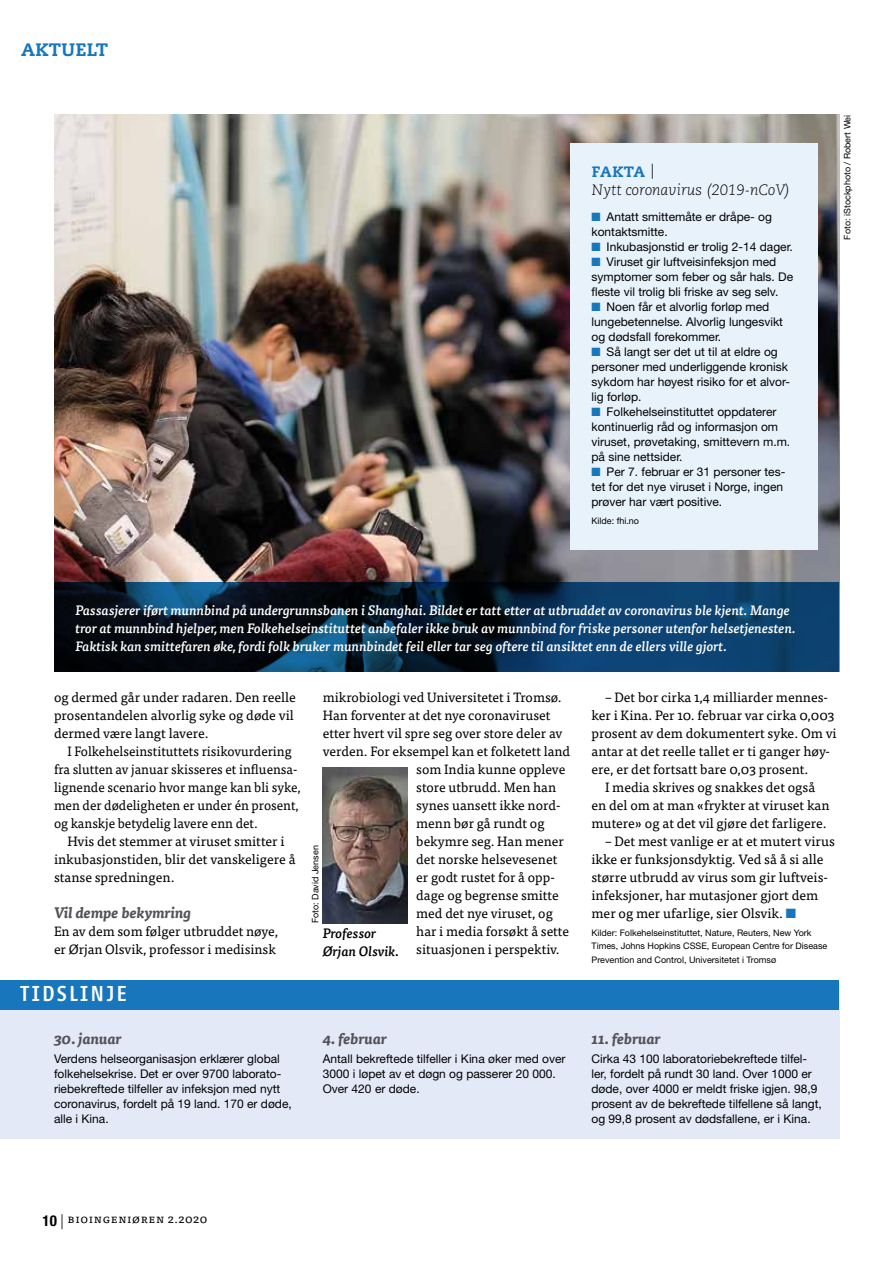
<style>
.page{position:relative;width:893px;height:1263px;background:#fff}
.page>*{position:absolute;margin:0;border:0;box-sizing:border-box;transform-origin:0 0}
.t1{font:500 24px "Urbana";letter-spacing:.1em;color:#fff}
.t2{font:800 18px "Caecilia LT Std";letter-spacing:.02em;color:#1776bc}
.t3{font:italic 700 15px "Tisa Pro";color:#545158}
.t4{font:italic 300 15px/18px "Caecilia LT Std";color:#000}
.t5{font:13.5px/18px "Tisa Pro";color:#000}
.t6{font:italic 500 13.5px/18px "Tisa Pro";color:#fff}
.t7{font:13.5px/18px "Tisa Pro";color:#000;scale:.96 1}
.t8{font:italic 500 13.5px/18px "Tisa Pro";color:#000}
.t9{font:12px/15px "Helvetica Neue LT Pro";color:#000}
.t10{font:12px "Tisa Pro";letter-spacing:.05em;color:#000}
.t11{font:9px/13.5px "Helvetica Neue LT Pro";color:#000}
.s1{font-weight:800;font-style:normal;color:#1776bc}
.s2{color:#1776bc}
.s3{font-family:"Helvetica Neue LT Pro";font-weight:700;font-stretch:condensed;font-size:15px}
.s4{font-family:"Helvetica Neue LT Pro";font-weight:300;font-size:15px}
</style>
<div class="page">
<div style="left:0;top:983px;width:840px;height:156px;background:#e3e9f7"></div>
<div style="left:0;top:980px;width:839px;height:30px;background:#1776bc"></div>
<img style="left:54px;top:115px;width:786px;height:557px">
<div style="left:570px;top:143px;width:248px;height:407px;background:#e8f2fb"></div>
<img style="left:323px;top:767px;width:85px;height:156px">
<svg style="left:54px;top:583px;width:785px;height:89px;background:#092944"></svg>
<h2 class="t2" style="left:21px;top:39px;width:88px">AKTUELT</h2>
<p class="t4" style="left:592px;top:163px;width:200px"><span class="s1">FAKTA</span> |<br>Nytt coronavirus (2019-nCoV)</p>
<p class="t9" style="left:591px;top:209px;width:182px"><span class="s2">■</span> Antatt smittemåte er dråpe- og kontaktsmitte.</p>
<p class="t9" style="left:591px;top:239px;width:203px"><span class="s2">■</span> Inkubasjonstid er trolig 2-14 dager.</p>
<p class="t9" style="left:591px;top:254px;width:203px"><span class="s2">■</span> Viruset gir luftveisinfeksjon med symptomer som feber og sår hals. De fleste vil trolig bli friske av seg selv.</p>
<p class="t9" style="left:591px;top:299px;width:193px"><span class="s2">■</span> Noen får et alvorlig forløp med lungebetennelse. Alvorlig lungesvikt og dødsfall forekommer.</p>
<p class="t9" style="left:591px;top:344px;width:200px"><span class="s2">■</span> Så langt ser det ut til at eldre og personer med underliggende kronisk sykdom har høyest risiko for et alvor&shy;lig forløp.</p>
<p class="t9" style="left:591px;top:404px;width:200px"><span class="s2">■</span> Folkehelseinstituttet oppdaterer kontinuerlig råd og informasjon om viruset, prøvetaking, smittevern m.m. på sine nettsider.</p>
<p class="t9" style="left:591px;top:464px;width:195px"><span class="s2">■</span> Per 7. februar er 31 personer tes&shy;tet for det nye viruset i Norge, ingen prøver har vært positive.</p>
<p class="t11" style="left:591px;top:513px;width:49px">Kilde: fhi.no</p>
<p class="t6" style="left:75px;top:601px;width:722px">Passasjerer iført munnbind på undergrunnsbanen i Shanghai. Bildet er tatt etter at utbruddet av coronavirus ble kjent. Mange tror at munnbind hjelper, men Folkehelseinstituttet anbefaler ikke bruk av munnbind for friske personer utenfor helsetjenesten.<br>Faktisk kan smittefaren øke, fordi folk bruker munnbindet feil eller tar seg oftere til ansiktet enn de ellers ville gjort.</p>
<p class="t11" style="left:840px;top:239px;width:126px;rotate:-90deg">Foto: iStockphoto / Robert Wei</p>
<p class="t5" style="left:54px;top:687px;width:243px">og dermed går under radaren. Den reelle prosentandelen alvorlig syke og døde vil dermed være langt lavere.</p>
<p class="t7" style="left:54px;top:741px;width:259px;text-indent:14px">I Folkehelseinstituttets risikovurdering fra slutten av januar skisseres et influensa&shy;lignende scenario hvor mange kan bli syke, men der dødeligheten er under én prosent, og kanskje betydelig lavere enn det.</p>
<p class="t5" style="left:54px;top:831px;width:243px;text-indent:14px">Hvis det stemmer at viruset smitter i inkubasjonstiden, blir det vanskeligere å stanse spredningen.</p>
<p class="t3" style="left:54px;top:901px;width:139px">Vil dempe bekymring</p>
<p class="t5" style="left:54px;top:921px;width:226px">En av dem som følger utbruddet nøye, er Ørjan Olsvik, professor i medisinsk</p>
<h1 class="t1" style="left:20px;top:981px;width:108px">TIDSLINJE</h1>
<p class="t5" style="left:323px;top:687px;width:240px">mikrobiologi ved Universitetet i Tromsø.</p>
<p class="t5" style="left:323px;top:705px;width:229px">Han forventer at det nye coronaviruset</p>
<p class="t5" style="left:323px;top:723px;width:241px">etter hvert vil spre seg over store deler av</p>
<p class="t5" style="left:323px;top:741px;width:249px">verden. For eksempel kan et folketett land</p>
<p class="t5" style="left:416px;top:759px;width:151px">som India kunne oppleve</p>
<p class="t5" style="left:416px;top:777px;width:141px">store utbrudd. Men han</p>
<p class="t5" style="left:416px;top:795px;width:146px">synes uansett ikke nord-</p>
<p class="t5" style="left:416px;top:813px;width:130px">menn bør gå rundt og</p>
<p class="t5" style="left:416px;top:831px;width:149px">bekymre seg. Han mener</p>
<p class="t5" style="left:416px;top:849px;width:143px">det norske helsevesenet</p>
<p class="t5" style="left:416px;top:867px;width:140px">er godt rustet for å opp-</p>
<p class="t5" style="left:416px;top:885px;width:144px">dage og begrense smitte</p>
<p class="t5" style="left:416px;top:903px;width:138px">med det nye viruset, og</p>
<p class="t5" style="left:416px;top:921px;width:154px">har i media forsøkt å sette</p>
<p class="t5" style="left:416px;top:939px;width:145px">situasjonen i perspektiv.</p>
<p class="t11" style="left:308px;top:923px;width:79px;rotate:-90deg">Foto: David Jensen</p>
<p class="t8" style="left:323px;top:923px;width:78px">Professor<br>Ørjan Olsvik.</p>
<p class="t3" style="left:54px;top:1027px;width:69px">30. januar</p>
<p class="t9" style="left:54px;top:1051px;width:239px">Verdens helseorganisasjon erklærer global folkehelsekrise. Det er over 9700 laborato&shy;riebekreftede tilfeller av infeksjon med nytt coronavirus, fordelt på 19 land. 170 er døde, alle i Kina.</p>
<p class="t3" style="left:323px;top:1027px;width:66px">4. februar</p>
<p class="t9" style="left:323px;top:1051px;width:244px">Antall bekreftede tilfeller i Kina øker med over<br>3000 i løpet av et døgn og passerer 20 000.<br>Over 420 er døde.</p>
<p class="t5" style="left:605px;top:687px;width:225px">– Det bor cirka 1,4 milliarder mennes-</p>
<p class="t5" style="left:591px;top:705px;width:245px">ker i Kina. Per 10. februar var cirka 0,003</p>
<p class="t5" style="left:591px;top:723px;width:247px">prosent av dem dokumentert syke. Om vi</p>
<p class="t5" style="left:591px;top:741px;width:240px">antar at det reelle tallet er ti ganger høy-</p>
<p class="t5" style="left:591px;top:759px;width:219px">ere, er det fortsatt bare 0,03 prosent.</p>
<p class="t5" style="left:605px;top:777px;width:212px">I media skrives og snakkes det også</p>
<p class="t5" style="left:591px;top:795px;width:240px">en del om at man «frykter at viruset kan</p>
<p class="t5" style="left:591px;top:813px;width:237px">mutere» og at det vil gjøre det farligere.</p>
<p class="t5" style="left:591px;top:831px;width:245px;text-indent:14px">– Det mest vanlige er at et mutert virus ikke er funksjonsdyktig. Ved så å si alle større utbrudd av virus som gir luftveis&shy;infeksjoner, har mutasjoner gjort dem mer og mer ufarlige, sier Olsvik. <span class="s2">■</span></p>
<p class="t11" style="left:591px;top:926px;width:237px">Kilder: Folkehelseinstituttet, Nature, Reuters, New York<br>Times, Johns Hopkins CSSE, European Centre for Disease<br>Prevention and Control, Universitetet i Tromsø</p>
<p class="t3" style="left:591px;top:1027px;width:71px">11. februar</p>
<p class="t9" style="left:591px;top:1051px;width:232px">Cirka 43 100 laboratoriebekreftede tilfel&shy;ler, fordelt på rundt 30 land. Over 1000 er døde, over 4000 er meldt friske igjen. 98,9 prosent av de bekreftede tilfellene så langt, og 99,8 prosent av dødsfallene, er i Kina.</p>
<p class="t10" style="left:43px;top:1209px;width:166px"><span class="s3">10</span> <span class="s4">|</span> Bioingeniøren 2.2020</p>
</div>
